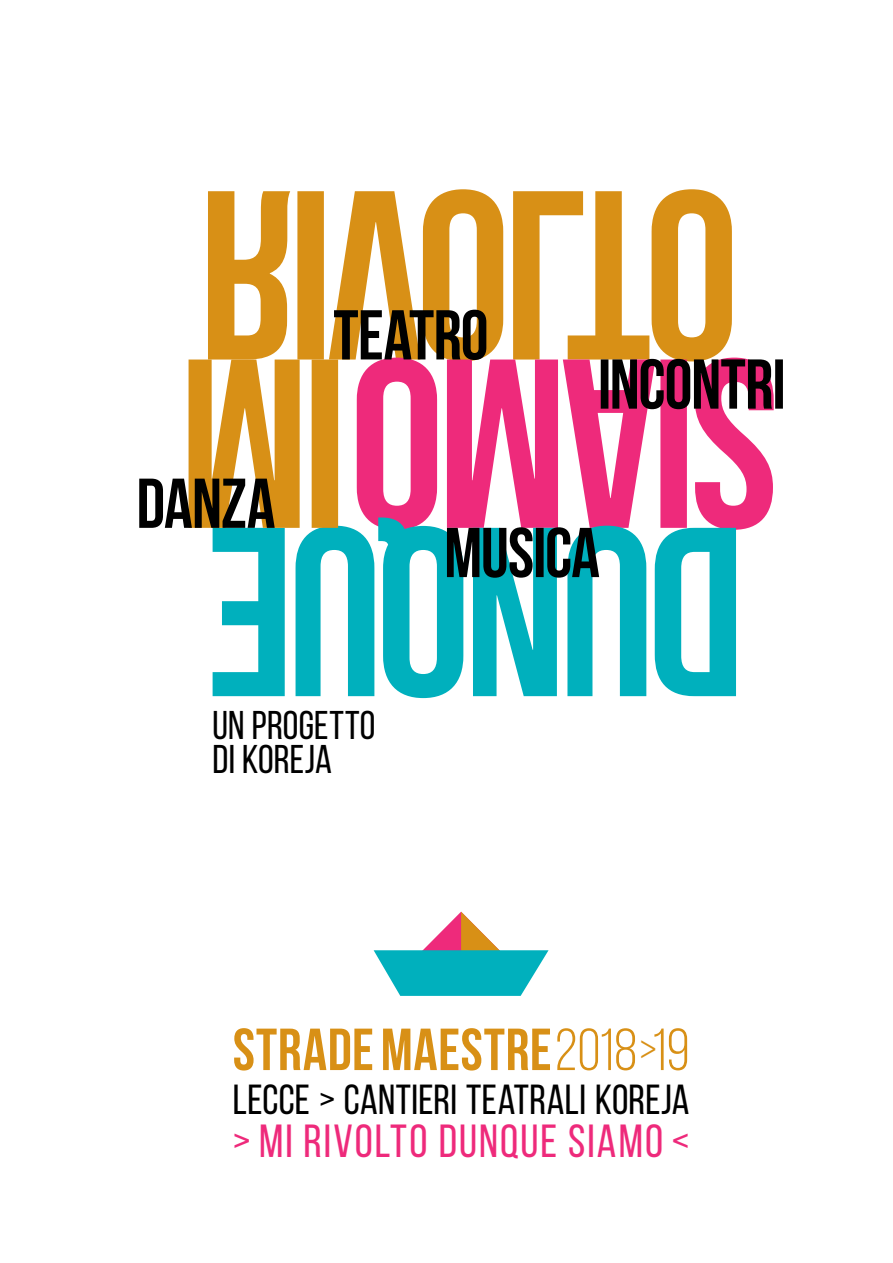
<style>
.page{position:relative;width:893px;height:1263px;background:#fff}
.page>*{position:absolute;margin:0;border:0;box-sizing:border-box;transform-origin:0 0}
.t1{font:59.25px "Bebas Neue";letter-spacing:.01em;color:#d89016}
.t2{font:46.35px "Bebas Neue";letter-spacing:.045em;color:#ee2a7b}
.t3{font:42px "Bebas Neue";letter-spacing:.005em;color:#000}
.t4{font:40.05px/33.8px "Bebas Neue";letter-spacing:.005em;color:#000}
.s1{font-style:inherit}
</style>
<div class="page">
<svg style="left:374px;top:912px;width:175px;height:84px"></svg>
<svg style="left:208px;top:189px;width:524px;height:121px;fill:#d89016"></svg>
<svg style="left:213px;top:578px;width:523px;height:120px;fill:#00b0bd"></svg>
<svg style="left:139px;top:310px;width:644px;height:268px"></svg>
<p class="t4" style="left:213px;top:708px;width:164px">UN PROGETTO<br>DI KOREJA</p>
<h1 class="t1" style="left:233px;top:1017px;width:458px">STRADE MAESTRE <span class="s1">2018&gt;19</span></h1>
<p class="t3" style="left:233px;top:1076px;width:458px">LECCE &gt; CANTIERI TEATRALI KOREJA</p>
<p class="t2" style="left:233px;top:1116px;width:458px">&gt; MI RIVOLTO DUNQUE SIAMO &lt;</p>
</div>
